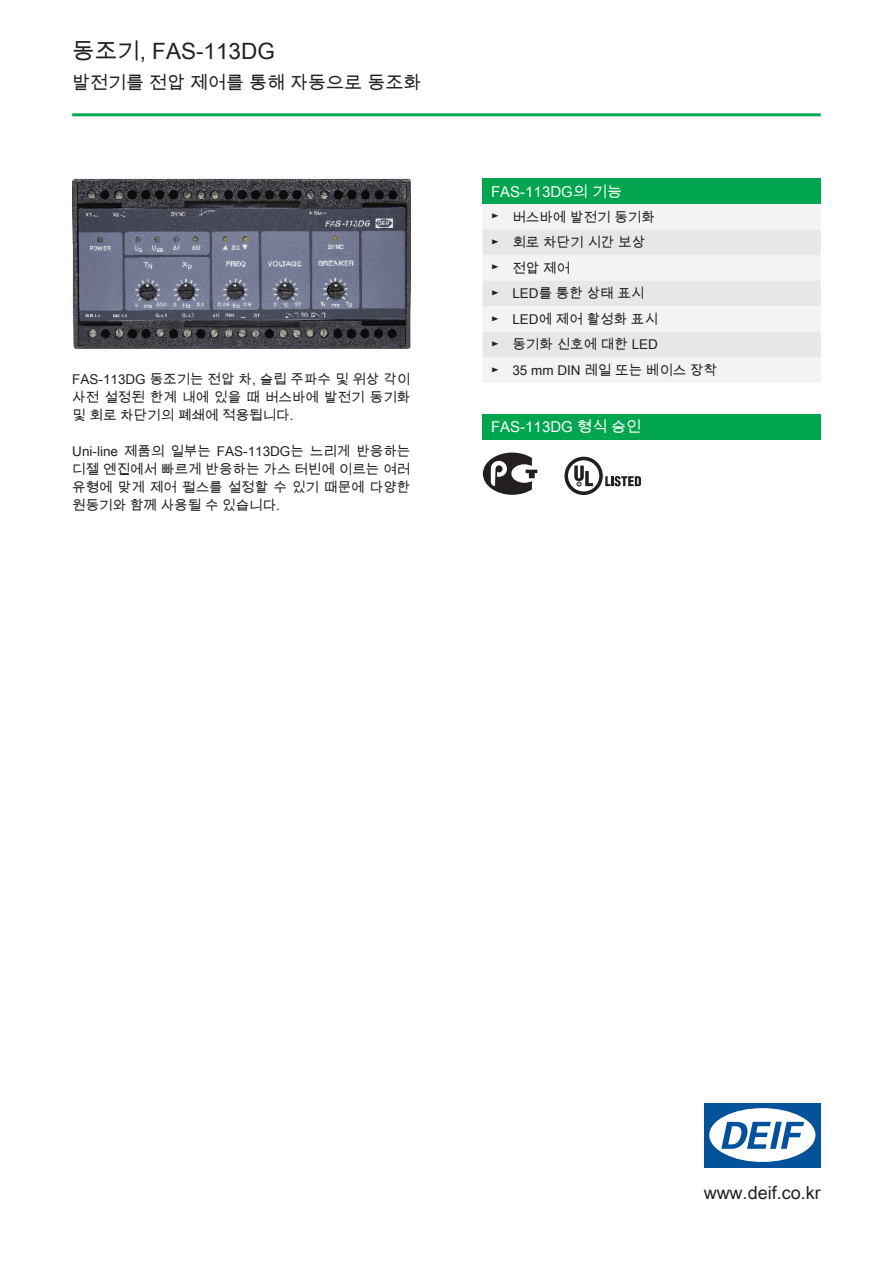
<style>
.page{position:relative;width:893px;height:1263px;background:#fff}
.page>*{position:absolute;margin:0;border:0;box-sizing:border-box;transform-origin:0 0}
.t1{font:22.5px "Arial Unicode MS";color:#231f20}
.t2{font:18px "Arial Unicode MS";color:#231f20}
.t3{font:15px "Arial Unicode MS";color:#fff}
.t4{font:13.5px/25.5px "Arial Unicode MS";color:#231f20;text-align:justify}
</style>
<div class="page">
<hr style="left:72px;top:113px;width:749px;height:3px;background:#00a54f">
<img style="left:72px;top:179px;width:338px;height:169px">
<div style="left:483px;top:179px;width:338px;height:25px;background:#00a54f"></div>
<div style="left:483px;top:204px;width:338px;height:178px;background:#f2f3f4"></div>
<svg style="left:483px;top:230px;width:338px;height:127px"></svg>
<div style="left:483px;top:414px;width:338px;height:26px;background:#00a54f"></div>
<svg style="left:483px;top:453px;width:54px;height:42px"></svg>
<svg style="left:564px;top:457px;width:77px;height:38px"></svg>
<div style="left:704px;top:1103px;width:117px;height:64px;background:#01529a"></div>
<div style="left:709px;top:1108px;width:106px;height:54px;background:#fff;border-radius:50%"></div>
<svg style="left:721px;top:1122px;width:83px;height:27px"></svg>
<h1 class="t1" style="left:72px;top:34px;width:204px">동조기, FAS-113DG</h1>
<h2 class="t2" style="left:72px;top:70px;width:351px">발전기를 전압 제어를 통해 자동으로 동조화</h2>
<p class="t4" style="left:72px;top:369px;width:340px;line-height:18px">FAS-113DG 동조기는 전압 차, 슬립 주파수 및 위상 각이 사전 설정된 한계 내에 있을 때 버스바에 발전기 동기화 및 회로 차단기의 폐쇄에 적용됩니다.</p>
<p class="t4" style="left:72px;top:441px;width:340px;line-height:18px">Uni-line 제품의 일부는 FAS-113DG는 느리게 반응하는 디젤 엔진에서 빠르게 반응하는 가스 터빈에 이르는 여러 유형에 맞게 제어 펄스를 설정할 수 있기 때문에 다양한 원동기와 함께 사용될 수 있습니다.</p>
<p class="t3" style="left:491px;top:181px;width:132px">FAS-113DG의 기능</p>
<p class="t4" style="left:491px;top:204px;width:228px;text-align:left">► 버스바에 발전기 동기화<br>► 회로 차단기 시간 보상<br>► 전압 제어<br>► LED를 통한 상태 표시<br>► LED에 제어 활성화 표시<br>► 동기화 신호에 대한 LED<br>► 35 mm DIN 레일 또는 베이스 장착</p>
<p class="t3" style="left:491px;top:416px;width:152px">FAS-113DG 형식 승인</p>
<h2 class="t2" style="left:704px;top:1180px;width:119px">www.deif.co.kr</h2>
</div>
